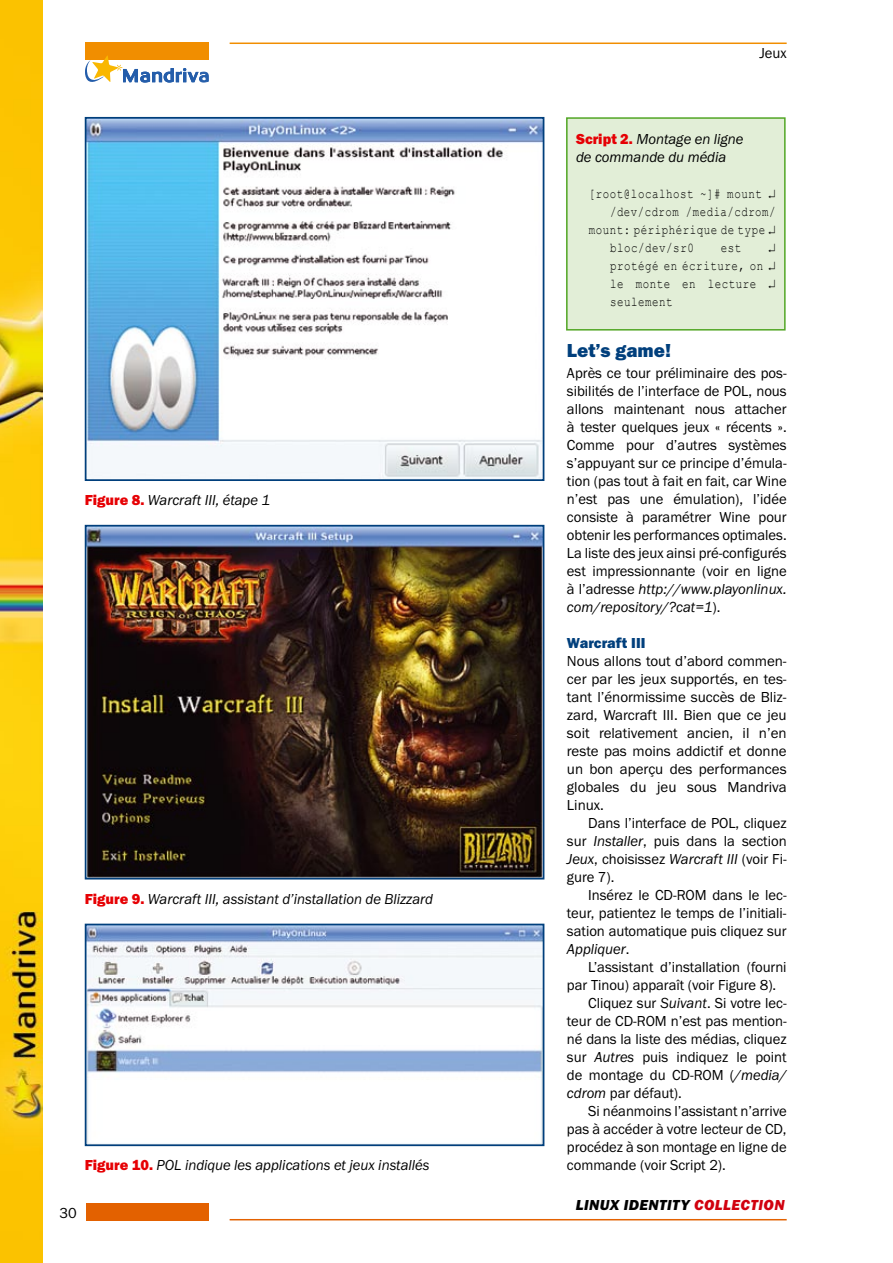
<style>
.page{position:relative;width:893px;height:1263px;background:#fff}
.page>*{position:absolute;margin:0;border:0;box-sizing:border-box;transform-origin:0 0}
.t1{font:19.5px "Franklin Got URWTCE Hea";color:#003f7c}
.t2{font:15px/18px "Franklin Got URWTCE Boo";color:#000;text-align:justify}
.t3{font:15px/18px "Franklin Got URWTCE Boo Ita";color:#000}
.t4{font:15px "Franklin Got URWTCE Hea Ita";letter-spacing:.03em;color:#000}
.t5{font:15px "Franklin Got URWTCE Hea";color:#003f7c}
.t6{font:13.5px/18px "Courier New";letter-spacing:.05em;color:#000;text-align:justify;scale:.8 1}
.t7{font:13.5px "Courier New";letter-spacing:.05em;color:#000;scale:.79 1}
.s1{font-family:"Franklin Got URWTCE Hea";color:#e60004}
.s2{font-family:"Franklin Got URWTCE Boo"}
.s3{font-family:"Franklin Got URWTCE Boo Ita"}
.s4{color:#d1010e}
</style>
<div class="page">
<svg style="left:42px;top:0;width:1px;height:1263px"></svg>
<img style="left:0;top:0;width:42px;height:1263px">
<div style="left:85px;top:43px;width:123px;height:17px;background:#f18e00"></div>
<hr style="left:230px;top:43px;width:557px;height:1px;background:#f18e00">
<div style="left:85px;top:1203px;width:123px;height:17px;background:#e36100"></div>
<hr style="left:230px;top:1219px;width:557px;height:1px;background:#e36100">
<svg style="left:85px;top:55px;width:123px;height:27px"></svg>
<div style="left:567px;top:118px;width:218px;height:212px;background:#e2eed7"></div>
<div style="left:566px;top:117px;width:220px;height:214px;border:2px solid #52a625"></div>
<img style="left:88px;top:120px;width:453px;height:358px">
<div style="left:85px;top:117px;width:459px;height:364px;border:2px solid #003f7c"></div>
<img style="left:88px;top:528px;width:453px;height:348px">
<div style="left:85px;top:525px;width:459px;height:354px;border:2px solid #003f7c"></div>
<img style="left:88px;top:927px;width:453px;height:216px">
<div style="left:85px;top:924px;width:459px;height:222px;border:2px solid #003f7c"></div>
<p class="t3" style="left:85px;top:491px;width:187px"><span class="s1">Figure 8.</span> Warcraft III, étape 1</p>
<p class="t3" style="left:85px;top:890px;width:350px"><span class="s1">Figure 9.</span> Warcraft III, assistant d’installation de Blizzard</p>
<p class="t3" style="left:85px;top:1156px;width:346px"><span class="s1">Figure 10.</span> POL indique les applications et jeux installés</p>
<p class="t2" style="left:59px;top:1204px;width:19px">30</p>
<p class="t2" style="left:759px;top:44px;width:29px">Jeux</p>
<p class="t3" style="left:576px;top:130px;width:169px"><span class="s1">Script 2.</span> Montage en ligne de commande du média</p>
<p class="t6" style="left:589px;top:184px;width:235px">[root@localhost ~]# mount ↵</p>
<p class="t7" style="left:610px;top:203px;width:211px">/dev/cdrom /media/cdrom/</p>
<p class="t6" style="left:589px;top:220px;width:235px">mount: périphérique de type ↵</p>
<p class="t6" style="left:610px;top:238px;width:106px">bloc/dev/sr0</p>
<p class="t6" style="left:721px;top:238px;width:27px">est</p>
<p class="t6" style="left:610px;top:256px;width:208px">protégé en écriture, on ↵ le monte en lecture ↵ seulement</p>
<h1 class="t1" style="left:567px;top:339px;width:106px">Let’s game!</h1>
<p class="t2" style="left:567px;top:364px;width:221px">Après ce tour préliminaire des pos&shy;sibilités de l’interface de POL, nous allons maintenant nous attacher à tester quelques jeux « récents ».<br>Comme pour d’autres systèmes s’appuyant sur ce principe d’émula&shy;tion (pas tout à fait en fait, car Wine n’est pas une émulation), l’idée consiste à paramétrer Wine pour obtenir les performances optimales.<br>La liste des jeux ainsi pré-configurés est impressionnante (voir en ligne</p>
<p class="t3" style="left:567px;top:580px;width:221px"><span class="s2">à l’adresse</span> http://www.playonlinux. com/repository/?cat=1<span class="s2">).</span></p>
<p class="t5" style="left:567px;top:634px;width:80px">Warcraft III</p>
<p class="t2" style="left:567px;top:652px;width:221px">Nous allons tout d’abord commen&shy;cer par les jeux supportés, en tes&shy;tant l’énormissime succès de Bliz&shy;zard, Warcraft III. Bien que ce jeu soit relativement ancien, il n’en reste pas moins addictif et donne un bon aperçu des performances globales du jeu sous Mandriva Linux.</p>
<p class="t2" style="left:567px;top:814px;width:221px;text-indent:21px">Dans l’interface de POL, cliquez sur <span class="s3">Installer</span>, puis dans la section <span class="s3">Jeux</span>, choisissez <span class="s3">Warcraft III</span> (voir Fi&shy;gure 7).</p>
<p class="t2" style="left:567px;top:886px;width:221px;text-indent:21px">Insérez le CD-ROM dans le lec&shy;teur, patientez le temps de l’initiali&shy;sation automatique puis cliquez sur</p>
<p class="t3" style="left:567px;top:940px;width:64px">Appliquer<span class="s2">.</span></p>
<p class="t2" style="left:588px;top:958px;width:200px">L’assistant d’installation (fourni</p>
<p class="t2" style="left:567px;top:976px;width:211px">par Tinou) apparaît (voir Figure 8).</p>
<p class="t2" style="left:588px;top:994px;width:200px">Cliquez sur <span class="s3">Suivant</span>. Si votre lec-</p>
<p class="t2" style="left:567px;top:1012px;width:221px">teur de CD-ROM n’est pas mention-</p>
<p class="t2" style="left:567px;top:1030px;width:221px">né dans la liste des médias, cliquez</p>
<p class="t2" style="left:567px;top:1048px;width:221px">sur <span class="s3">Autres</span> puis indiquez le point</p>
<p class="t2" style="left:567px;top:1066px;width:221px">de montage du CD-ROM (<span class="s3">/media/</span></p>
<p class="t2" style="left:567px;top:1084px;width:116px"><span class="s3">cdrom</span> par défaut).</p>
<p class="t2" style="left:588px;top:1102px;width:200px">Si néanmoins l’assistant n’arrive</p>
<p class="t2" style="left:567px;top:1120px;width:221px">pas à accéder à votre lecteur de CD,</p>
<p class="t2" style="left:567px;top:1138px;width:221px">procédez à son montage en ligne de</p>
<p class="t2" style="left:567px;top:1156px;width:160px">commande (voir Script 2).</p>
<p class="t4" style="left:576px;top:1196px;width:210px">LINUX IDENTITY <span class="s4">COLLECTION</span></p>
</div>
